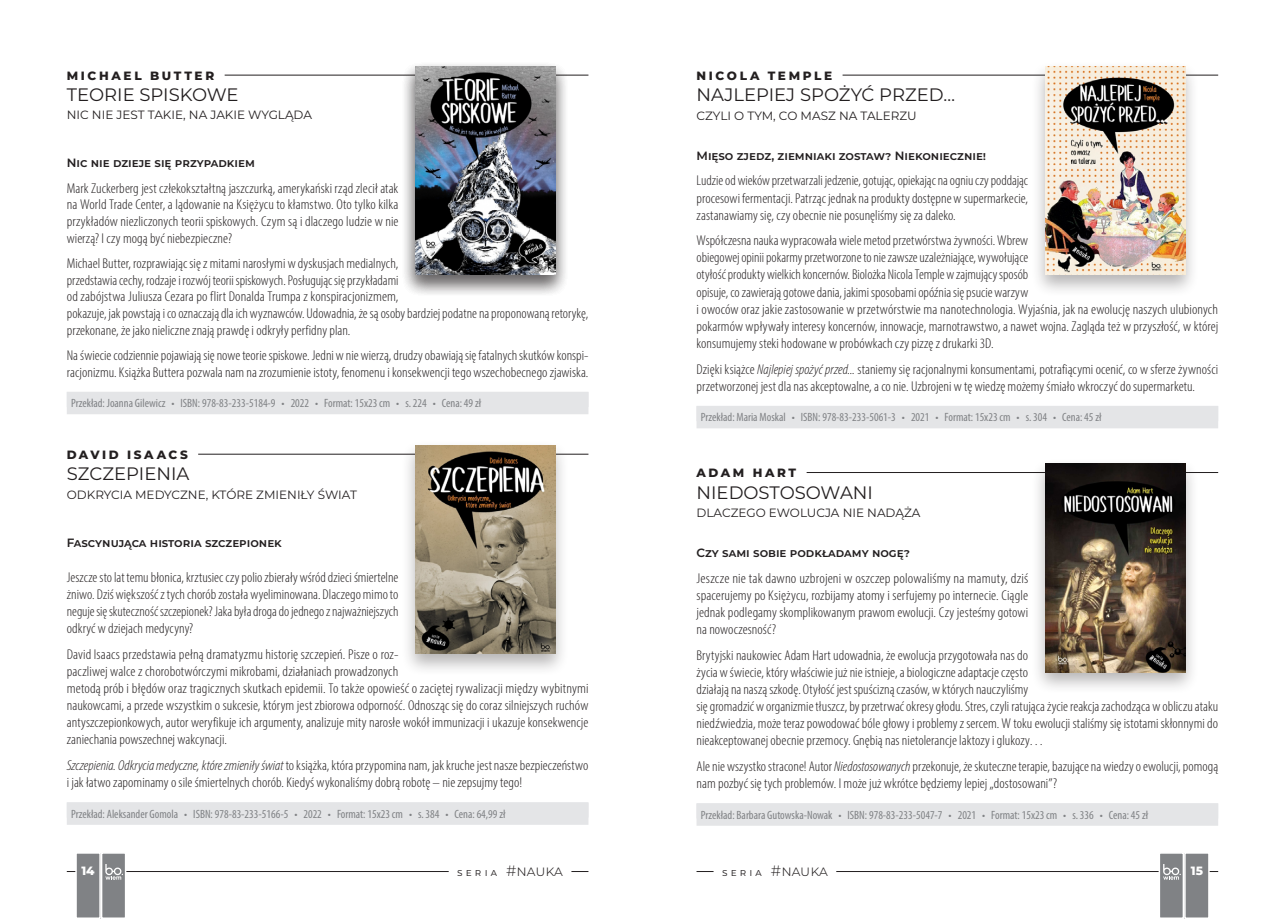
<style>
.page{position:relative;width:1285px;height:919px;background:#fff}
.page>*{position:absolute;margin:0;border:0;box-sizing:border-box;transform-origin:0 0}
.t1{font:18px "Montserrat";color:#231f20}
.t2{font:300 15px "Montserrat";letter-spacing:-.01em;color:#231f20}
.t3{font:300 condensed 14.25px/16.6px "Myriad Pro";letter-spacing:.005em;color:#231f20;scale:1.05 1}
.t4{font:300 condensed 14.25px/17.1px "Myriad Pro";letter-spacing:.005em;color:#231f20;scale:1.04 1}
.t5{font:300 condensed 14.25px/17.1px "Myriad Pro";letter-spacing:.005em;color:#231f20;text-align:justify}
.t6{font:300 condensed 14.25px/17.1px "Myriad Pro";letter-spacing:.005em;color:#231f20;scale:1.07 1}
.t7{font:300 condensed 14.25px/17.1px "Myriad Pro";letter-spacing:.005em;color:#231f20;text-align:justify;scale:1.09 1}
.t8{font:condensed 12px "Myriad Pro";color:#808285}
.t9{font:600 12px "Montserrat";color:#231f20}
.t10{font:12px "Montserrat";color:#231f20}
.t11{font:800 12px "Montserrat";letter-spacing:.22em;color:#231f20}
.t12{font:800 12px "Montserrat";color:#fff}
.s1{font-style:italic}
.s2{font-weight:400;font-size:10.5px}
</style>
<div class="page">
<hr style="left:67px;top:871px;width:521px;height:1px;background:#231f20">
<div style="left:448px;top:867px;width:123px;height:7px;background:#fff"></div>
<hr style="left:696px;top:871px;width:521px;height:1px;background:#231f20">
<div style="left:713px;top:867px;width:123px;height:7px;background:#fff"></div>
<div style="left:1184px;top:852px;width:24px;height:66px;background:#808285"></div>
<div style="left:1183px;top:852px;width:26px;height:66px;border:2px solid #fff"></div>
<div style="left:1158px;top:852px;width:25px;height:66px;background:#808285;border:2px solid #fff"></div>
<div style="left:76px;top:852px;width:24px;height:66px;background:#808285"></div>
<div style="left:75px;top:852px;width:26px;height:66px;border:2px solid #fff"></div>
<div style="left:101px;top:852px;width:25px;height:66px;background:#808285;border:2px solid #fff"></div>
<svg style="left:1163px;top:864px;width:17px;height:15px"></svg>
<svg style="left:105px;top:864px;width:18px;height:15px"></svg>
<hr style="left:67px;top:75px;width:521px;height:1px;background:#231f20">
<div style="left:58px;top:67px;width:166px;height:15px;background:#fff"></div>
<div style="left:67px;top:391px;width:521px;height:23px;background:#e4e5e7"></div>
<hr style="left:67px;top:454px;width:521px;height:1px;background:#231f20">
<div style="left:58px;top:446px;width:140px;height:15px;background:#fff"></div>
<div style="left:67px;top:802px;width:521px;height:22px;background:#e4e5e7"></div>
<div style="left:400px;top:60px;width:169px;height:237px;background:#231f20;opacity:.33"></div>
<div style="left:400px;top:439px;width:169px;height:237px;background:#231f20;opacity:.33"></div>
<img style="left:415px;top:445px;width:140px;height:208px">
<hr style="left:696px;top:75px;width:521px;height:1px;background:#231f20">
<div style="left:688px;top:67px;width:154px;height:15px;background:#fff"></div>
<div style="left:696px;top:406px;width:521px;height:22px;background:#e4e5e7"></div>
<hr style="left:696px;top:472px;width:521px;height:1px;background:#231f20">
<div style="left:688px;top:464px;width:118px;height:15px;background:#fff"></div>
<div style="left:696px;top:803px;width:521px;height:22px;background:#e4e5e7"></div>
<div style="left:1030px;top:60px;width:168px;height:237px;background:#231f20;opacity:.33"></div>
<img style="left:1044px;top:66px;width:140px;height:209px">
<div style="left:1030px;top:458px;width:168px;height:237px;background:#231f20;opacity:.33"></div>
<img style="left:1044px;top:463px;width:140px;height:209px">
<p class="t11" style="left:67px;top:66px;width:149px">MICHAEL BUTTER</p>
<p class="t1" style="left:67px;top:82px;width:173px">TEORIE SPISKOWE</p>
<p class="t10" style="left:67px;top:106px;width:247px">NIC NIE JEST TAKIE, NA JAKIE WYGLĄDA</p>
<p class="t9" style="left:67px;top:155px;width:189px">Nic nie dzieje się przypadkiem</p>
<p class="t3" style="left:67px;top:179px;width:317px;text-align:justify">Mark Zuckerberg jest człekokształtną jaszczurką, amerykański rząd zlecił atak na World Trade Center, a lądowanie na Księżycu to kłamstwo. Oto tylko kilka przykładów niezliczonych teorii spiskowych. Czym są i dlaczego ludzie w nie wierzą? I czy mogą być niebezpieczne?</p>
<p class="t3" style="left:67px;top:255px;width:498px">Michael Butter, rozprawiając się z mitami narosłymi w dyskusjach medialnych,<br>przedstawia cechy, rodzaje i rozwój teorii spiskowych. Posługując się przykładami<br>od zabójstwa Juliusza Cezara po flirt Donalda Trumpa z konspiracjonizmem,<br>pokazuje, jak powstają i co oznaczają dla ich wyznawców. Udowadnia, że są osoby bardziej podatne na proponowaną retorykę, przekonane, że jako nieliczne znają prawdę i odkryły perfidny plan.</p>
<p class="t4" style="left:67px;top:346px;width:503px;line-height:16.6px">Na świecie codziennie pojawiają się nowe teorie spiskowe. Jedni w nie wierzą, drudzy obawiają się fatalnych skutków konspi&shy;racjonizmu. Książka Buttera pozwala nam na zrozumienie istoty, fenomenu i konsekwencji tego wszechobecnego zjawiska.</p>
<p class="t8" style="left:71px;top:396px;width:411px">Przekład: Joanna Gilewicz • ISBN: 978-83-233-5184-9 • 2022 • Format: 15x23 cm • s. 224 • Cena: 49 zł</p>
<p class="t11" style="left:67px;top:445px;width:122px">DAVID ISAACS</p>
<p class="t1" style="left:67px;top:461px;width:124px">SZCZEPIENIA</p>
<p class="t10" style="left:67px;top:486px;width:291px">ODKRYCIA MEDYCZNE, KTÓRE ZMIENIŁY ŚWIAT</p>
<p class="t9" style="left:67px;top:534px;width:216px">Fascynująca historia szczepionek</p>
<p class="t4" style="left:67px;top:568px;width:320px;text-align:justify">Jeszcze sto lat temu błonica, krztusiec czy polio zbierały wśród dzieci śmiertelne żniwo. Dziś większość z tych chorób została wyeliminowana. Dlaczego mimo to neguje się skuteczność szczepionek? Jaka była droga do jednego z najważniejszych odkryć w dziejach medycyny?</p>
<p class="t6" style="left:67px;top:645px;width:489px">David Isaacs przedstawia pełną dramatyzmu historię szczepień. Pisze o roz-<br>paczliwej walce z chorobotwórczymi mikrobami, działaniach prowadzonych<br>metodą prób i błędów oraz tragicznych skutkach epidemii. To także opowieść o zaciętej rywalizacji między wybitnymi naukowcami, a przede wszystkim o sukcesie, którym jest zbiorowa odporność. Odnosząc się do coraz silniejszych ruchów antyszczepionkowych, autor weryfikuje ich argumenty, analizuje mity narosłe wokół immunizacji i ukazuje konsekwencje zaniechania powszechnej wakcynacji.</p>
<p class="t4" style="left:67px;top:756px;width:503px"><span class="s1">Szczepienia. Odkrycia medyczne, które zmieniły świat</span> to książka, która przypomina nam, jak kruche jest nasze bezpieczeństwo i jak łatwo zapominamy o sile śmiertelnych chorób. Kiedyś wykonaliśmy dobrą robotę – nie zepsujmy tego!</p>
<p class="t8" style="left:71px;top:806px;width:436px">Przekład: Aleksander Gomola • ISBN: 978-83-233-5166-5 • 2022 • Format: 15x23 cm • s. 384 • Cena: 64,99 zł</p>
<p class="t11" style="left:696px;top:66px;width:137px">NICOLA TEMPLE</p>
<p class="t1" style="left:696px;top:82px;width:260px">NAJLEPIEJ SPOŻYĆ PRZED…</p>
<p class="t10" style="left:696px;top:107px;width:222px">CZYLI O TYM, CO MASZ NA TALERZU</p>
<p class="t9" style="left:696px;top:147px;width:291px">Mięso zjedz, ziemniaki zostaw? Niekoniecznie!</p>
<p class="t5" style="left:696px;top:172px;width:333px">Ludzie od wieków przetwarzali jedzenie, gotując, opiekając na ogniu czy poddając procesowi fermentacji. Patrząc jednak na produkty dostępne w supermarkecie, zastanawiamy się, czy obecnie nie posunęliśmy się za daleko.</p>
<p class="t5" style="left:696px;top:232px;width:523px;text-align:left">Współczesna nauka wypracowała wiele metod przetwórstwa żywności. Wbrew<br>obiegowej opinii pokarmy przetworzone to nie zawsze uzależniające, wywołujące<br>otyłość produkty wielkich koncernów. Biolożka Nicola Temple w zajmujący sposób<br>opisuje, co zawierają gotowe dania, jakimi sposobami opóźnia się psucie warzyw<br>i owoców oraz jakie zastosowanie w przetwórstwie ma nanotechnologia. Wyjaśnia, jak na ewolucję naszych ulubionych pokarmów wpływały interesy koncernów, innowacje, marnotrawstwo, a nawet wojna. Zagląda też w przyszłość, w której konsumujemy steki hodowane w probówkach czy pizzę z drukarki 3D.</p>
<p class="t3" style="left:696px;top:360px;width:498px;line-height:17.1px">Dzięki książce <span class="s1">Najlepiej spożyć przed...</span> staniemy się racjonalnymi konsumentami, potrafiącymi ocenić, co w sferze żywności przetworzonej jest dla nas akceptowalne, a co nie. Uzbrojeni w tę wiedzę możemy śmiało wkroczyć do supermarketu.</p>
<p class="t8" style="left:700px;top:410px;width:402px">Przekład: Maria Moskal • ISBN: 978-83-233-5061-3 • 2021 • Format: 15x23 cm • s. 304 • Cena: 45 zł</p>
<p class="t11" style="left:696px;top:464px;width:101px">ADAM HART</p>
<p class="t1" style="left:696px;top:480px;width:178px">NIEDOSTOSOWANI</p>
<p class="t10" style="left:696px;top:504px;width:225px">DLACZEGO EWOLUCJA NIE NADĄŻA</p>
<p class="t9" style="left:696px;top:544px;width:215px">Czy sami sobie podkładamy nogę?</p>
<p class="t7" style="left:696px;top:569px;width:306px">Jeszcze nie tak dawno uzbrojeni w oszczep polowaliśmy na mamuty, dziś spacerujemy po Księżycu, rozbijamy atomy i serfujemy po internecie. Ciągle jednak podlegamy skomplikowanym prawom ewolucji. Czy jesteśmy gotowi na nowoczesność?</p>
<p class="t3" style="left:696px;top:646px;width:498px;line-height:17.1px">Brytyjski naukowiec Adam Hart udowadnia, że ewolucja przygotowała nas do<br>życia w świecie, który właściwie już nie istnieje, a biologiczne adaptacje często<br>działają na naszą szkodę. Otyłość jest spuścizną czasów, w których nauczyliśmy<br>się gromadzić w organizmie tłuszcz, by przetrwać okresy głodu. Stres, czyli ratująca życie reakcja zachodząca w obliczu ataku niedźwiedzia, może teraz powodować bóle głowy i problemy z sercem. W toku ewolucji staliśmy się istotami skłonnymi do nieakceptowanej obecnie przemocy. Gnębią nas nietolerancje laktozy i glukozy…</p>
<p class="t4" style="left:696px;top:757px;width:503px">Ale nie wszystko stracone! Autor <span class="s1">Niedostosowanych</span> przekonuje, że skuteczne terapie, bazujące na wiedzy o ewolucji, pomogą nam pozbyć się tych problemów. I może już wkrótce będziemy lepiej „dostosowani”?</p>
<p class="t8" style="left:700px;top:807px;width:449px">Przekład: Barbara Gutowska-Nowak • ISBN: 978-83-233-5047-7 • 2021 • Format: 15x23 cm • s. 336 • Cena: 45 zł</p>
<p class="t12" style="left:81px;top:861px;width:15px">14</p>
<p class="t2" style="left:457px;top:860px;width:107px"><span class="s2">s e r i a</span> #nauka</p>
<p class="t2" style="left:722px;top:860px;width:107px"><span class="s2">s e r i a</span> #nauka</p>
<p class="t12" style="left:1190px;top:861px;width:14px">15</p>
</div>
